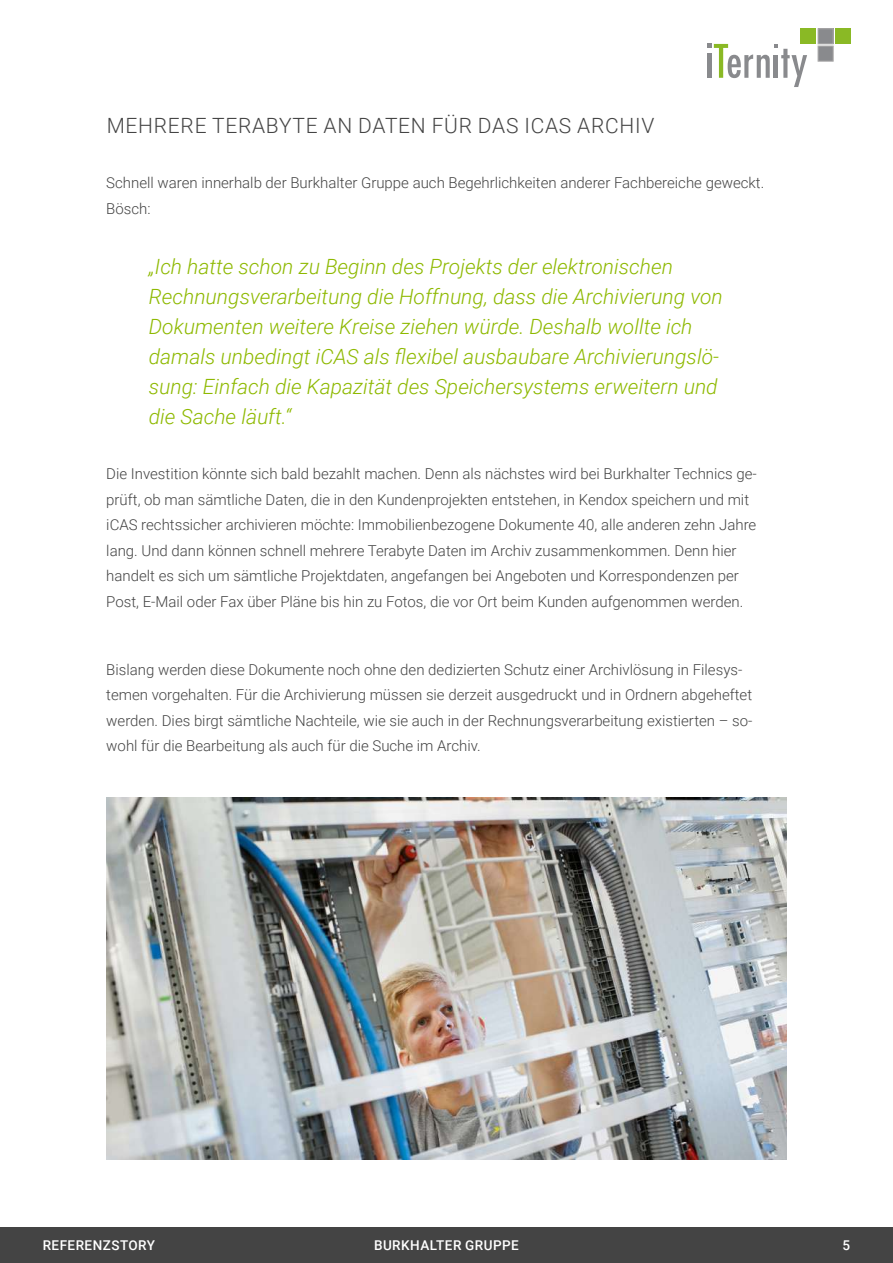
<style>
.page{position:relative;width:893px;height:1263px;background:#fff}
.page>*{position:absolute;margin:0;border:0;box-sizing:border-box;transform-origin:0 0}
.t1{font:italic 300 21px/30px "Roboto";color:#8eb900}
.t2{font:300 21px "Roboto";letter-spacing:.035em;color:#444}
.t3{font:300 15px/25.5px "Roboto";color:#444}
.t4{font:500 13.5px "Roboto";letter-spacing:.035em;color:#fff}
</style>
<div class="page">
<div style="left:0;top:1228px;width:893px;height:35px;background:#444"></div>
<svg style="left:708px;top:44px;width:99px;height:43px"></svg>
<div style="left:818px;top:29px;width:15px;height:15px;background:#898a8d"></div>
<div style="left:818px;top:29px;width:15px;height:15px;border:1px solid #acabab"></div>
<div style="left:801px;top:29px;width:15px;height:15px;background:#8ab925"></div>
<div style="left:835px;top:29px;width:15px;height:15px;background:#8ab925"></div>
<div style="left:818px;top:46px;width:15px;height:15px;background:#898a8d;border:1px solid #acabab"></div>
<img style="left:106px;top:798px;width:681px;height:361px">
<h1 class="t2" style="left:107px;top:111px;width:549px">MEHRERE TERABYTE AN DATEN FÜR DAS ICAS ARCHIV</h1>
<p class="t3" style="left:106px;top:170px;width:659px">Schnell waren innerhalb der Burkhalter Gruppe auch Begehrlichkeiten anderer Fachbereiche geweckt.<br>Bösch:</p>
<p class="t1" style="left:149px;top:250px;width:575px">„Ich hatte schon zu Beginn des Projekts der elektronischen Rechnungsverarbeitung die Hoffnung, dass die Archivierung von Dokumenten weitere Kreise ziehen würde. Deshalb wollte ich damals unbedingt iCAS als flexibel ausbaubare Archivierungslö&shy;sung: Einfach die Kapazität des Speichersystems erweitern und die Sache läuft.“</p>
<p class="t3" style="left:106px;top:460px;width:652px">Die Investition könnte sich bald bezahlt machen. Denn als nächstes wird bei Burkhalter Technics ge&shy;prüft, ob man sämtliche Daten, die in den Kundenprojekten entstehen, in Kendox speichern und mit iCAS rechtssicher archivieren möchte: Immobilienbezogene Dokumente 40, alle anderen zehn Jahre lang. Und dann können schnell mehrere Terabyte Daten im Archiv zusammenkommen. Denn hier handelt es sich um sämtliche Projektdaten, angefangen bei Angeboten und Korrespondenzen per Post, E-Mail oder Fax über Pläne bis hin zu Fotos, die vor Ort beim Kunden aufgenommen werden.</p>
<p class="t3" style="left:106px;top:656px;width:648px">Bislang werden diese Dokumente noch ohne den dedizierten Schutz einer Archivlösung in Filesys&shy;temen vorgehalten. Für die Archivierung müssen sie derzeit ausgedruckt und in Ordnern abgeheftet werden. Dies birgt sämtliche Nachteile, wie sie auch in der Rechnungsverarbeitung existierten – so&shy;wohl für die Bearbeitung als auch für die Suche im Archiv.</p>
<p class="t4" style="left:43px;top:1235px;width:114px">REFERENZSTORY</p>
<p class="t4" style="left:374px;top:1235px;width:146px">BURKHALTER GRUPPE</p>
<p class="t4" style="left:842px;top:1235px;width:9px">5</p>
</div>
